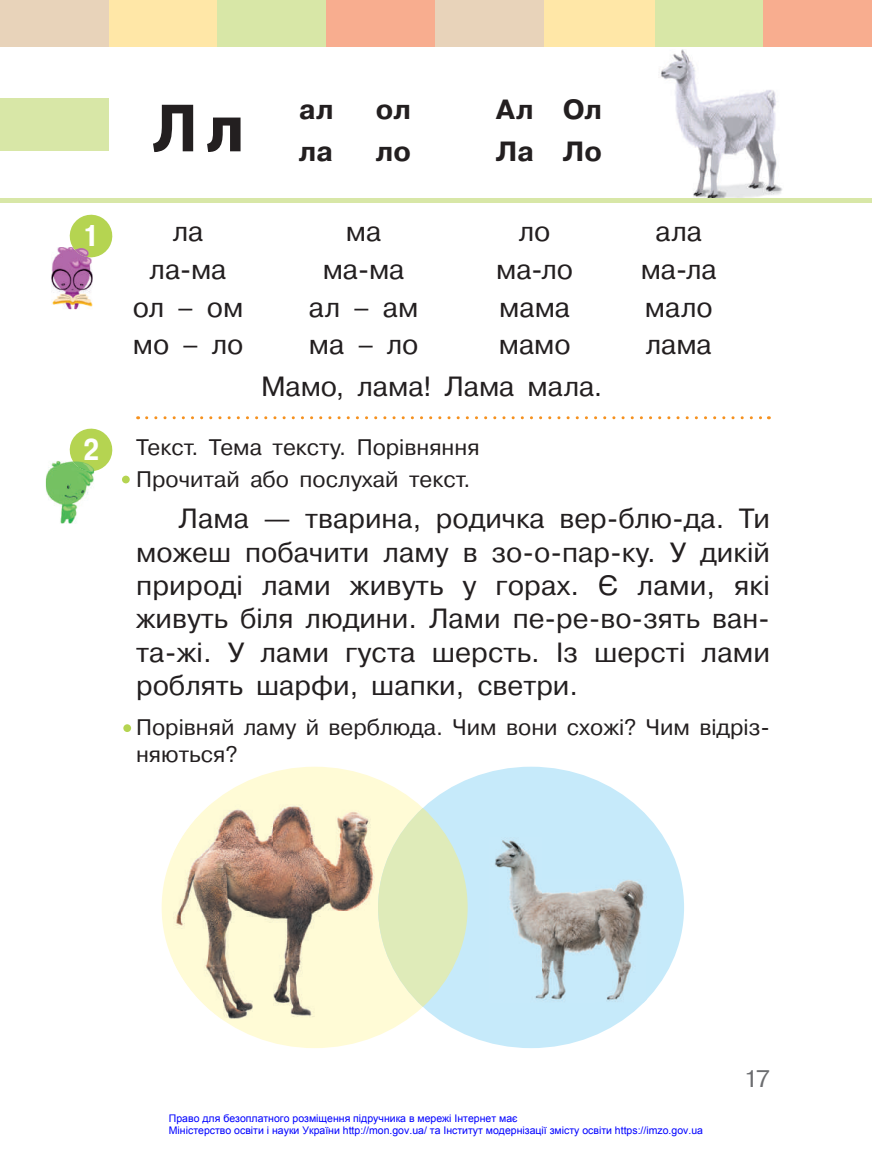
<style>
.page{position:relative;width:872px;height:1149px;background:#fff}
.page>*{position:absolute;margin:0;border:0;box-sizing:border-box;transform-origin:0 0}
.t1{font:700 69px "Myriad Pro";color:#231f20}
.t2{font:700 30px "Pragmatica Cond C";color:#fff}
.t3{font:27.75px/33.3px "Pragmatica C";color:#231f20;text-align:justify}
.t4{font:700 27.75px "Pragmatica C";color:#231f20}
.t5{font:24px "Pragmatica C";color:#6c6d70}
.t6{font:22.5px/31.2px "Pragmatica C";color:#231f20}
.t7{font:10.5px/12.6px "Arial";color:#00f}
</style>
<div class="page">
<div style="left:109px;top:0;width:108px;height:47px;background:#ffe7a7"></div>
<div style="left:217px;top:0;width:109px;height:47px;background:#d8e7a7"></div>
<div style="left:654px;top:0;width:109px;height:47px;background:#d8e7a7"></div>
<div style="left:326px;top:0;width:109px;height:47px;background:#f8ad8f"></div>
<div style="left:763px;top:0;width:109px;height:47px;background:#f8ad8f"></div>
<div style="left:0;top:0;width:109px;height:47px;background:#e8d3ba"></div>
<div style="left:435px;top:0;width:109px;height:47px;background:#e8d3ba"></div>
<div style="left:544px;top:0;width:110px;height:47px;background:#ffe7a7"></div>
<div style="left:162px;top:766px;width:305px;height:281px;background:#fffbd6;border-radius:50%"></div>
<div style="left:378px;top:766px;width:306px;height:281px;background:#c6eafa;border-radius:50%"></div>
<div style="left:378px;top:807px;width:89px;height:199px;background:#dfebb9;border-radius:50%"></div>
<svg style="left:147px;top:416px;width:622px;height:3px"></svg>
<svg style="left:69px;top:214px;width:44px;height:44px"></svg>
<img style="left:51px;top:247px;width:42px;height:62px">
<img style="left:73px;top:247px;width:20px;height:10px">
<svg style="left:69px;top:428px;width:44px;height:44px"></svg>
<img style="left:46px;top:460px;width:48px;height:63px">
<img style="left:73px;top:460px;width:21px;height:11px">
<div style="left:122px;top:475px;width:8px;height:8px;background:#b5d451;border-radius:50%"></div>
<div style="left:123px;top:724px;width:8px;height:7px;background:#b5d451;border-radius:50%"></div>
<img style="left:661px;top:49px;width:121px;height:149px">
<div style="left:0;top:98px;width:108px;height:52px;background:#d8e7a7"></div>
<img style="left:173px;top:804px;width:201px;height:160px">
<img style="left:175px;top:964px;width:139px;height:54px">
<hr style="left:0;top:198px;width:872px;height:4px;background:#d8e7a7">
<img style="left:494px;top:840px;width:152px;height:162px">
<p class="t2" style="left:83px;top:219px;width:19px">1</p>
<p class="t2" style="left:83px;top:433px;width:17px">2</p>
<h1 class="t1" style="left:153px;top:83px;width:93px">Л л</h1>
<p class="t4" style="left:299px;top:94px;width:36px">ал</p>
<p class="t4" style="left:376px;top:94px;width:37px">ол</p>
<p class="t4" style="left:496px;top:94px;width:107px">Ал Ол</p>
<p class="t4" style="left:299px;top:136px;width:36px">ла</p>
<p class="t4" style="left:376px;top:136px;width:37px">ло</p>
<p class="t4" style="left:496px;top:136px;width:108px">Ла Ло</p>
<p class="t3" style="left:173px;top:215px;width:32px">ла</p>
<p class="t3" style="left:346px;top:215px;width:37px">ма</p>
<p class="t3" style="left:519px;top:215px;width:33px">ло</p>
<p class="t3" style="left:655px;top:215px;width:48px">ала</p>
<p class="t3" style="left:150px;top:253px;width:79px">ла-ма</p>
<p class="t3" style="left:323px;top:253px;width:83px">ма-ма</p>
<p class="t3" style="left:496px;top:253px;width:78px">ма-ло</p>
<p class="t3" style="left:640px;top:253px;width:78px">ма-ла</p>
<p class="t3" style="left:133px;top:290px;width:112px">ол – ом</p>
<p class="t3" style="left:309px;top:290px;width:111px">ал – ам</p>
<p class="t3" style="left:499px;top:290px;width:72px">мама</p>
<p class="t3" style="left:645px;top:290px;width:69px">мало</p>
<p class="t3" style="left:133px;top:328px;width:112px">мо – ло</p>
<p class="t3" style="left:309px;top:328px;width:111px">ма – ло</p>
<p class="t3" style="left:499px;top:328px;width:73px">мамо</p>
<p class="t3" style="left:645px;top:328px;width:68px">лама</p>
<p class="t3" style="left:261px;top:370px;width:343px">Мамо, лама! Лама мала.</p>
<p class="t6" style="left:136px;top:432px;width:345px">Текст. Тема тексту. Порівняння<br>Прочитай або послухай текст.</p>
<p class="t3" style="left:136px;top:502px;width:635px;text-indent:43px">Лама — тварина, родичка вер-блю-да. Ти можеш побачити ламу в зо-о-пар-ку. У дикій природі лами живуть у горах. Є лами, які живуть біля людини. Лами пе-ре-во-зять ван&shy;та-жі. У лами густа шерсть. Із шерсті лами роблять шарфи, шапки, светри.</p>
<p class="t6" style="left:136px;top:713px;width:635px;line-height:27px">Порівняй ламу й верблюда. Чим вони схожі? Чим відріз&shy;няються?</p>
<p class="t7" style="left:169px;top:1111px;width:535px">Право для безоплатного розміщення підручника в мережі Інтернет має<br>Міністерство освіти і науки України http://mon.gov.ua/ та Інститут модернізації змісту освіти https://imzo.gov.ua</p>
<p class="t5" style="left:744px;top:1064px;width:28px">17</p>
</div>
